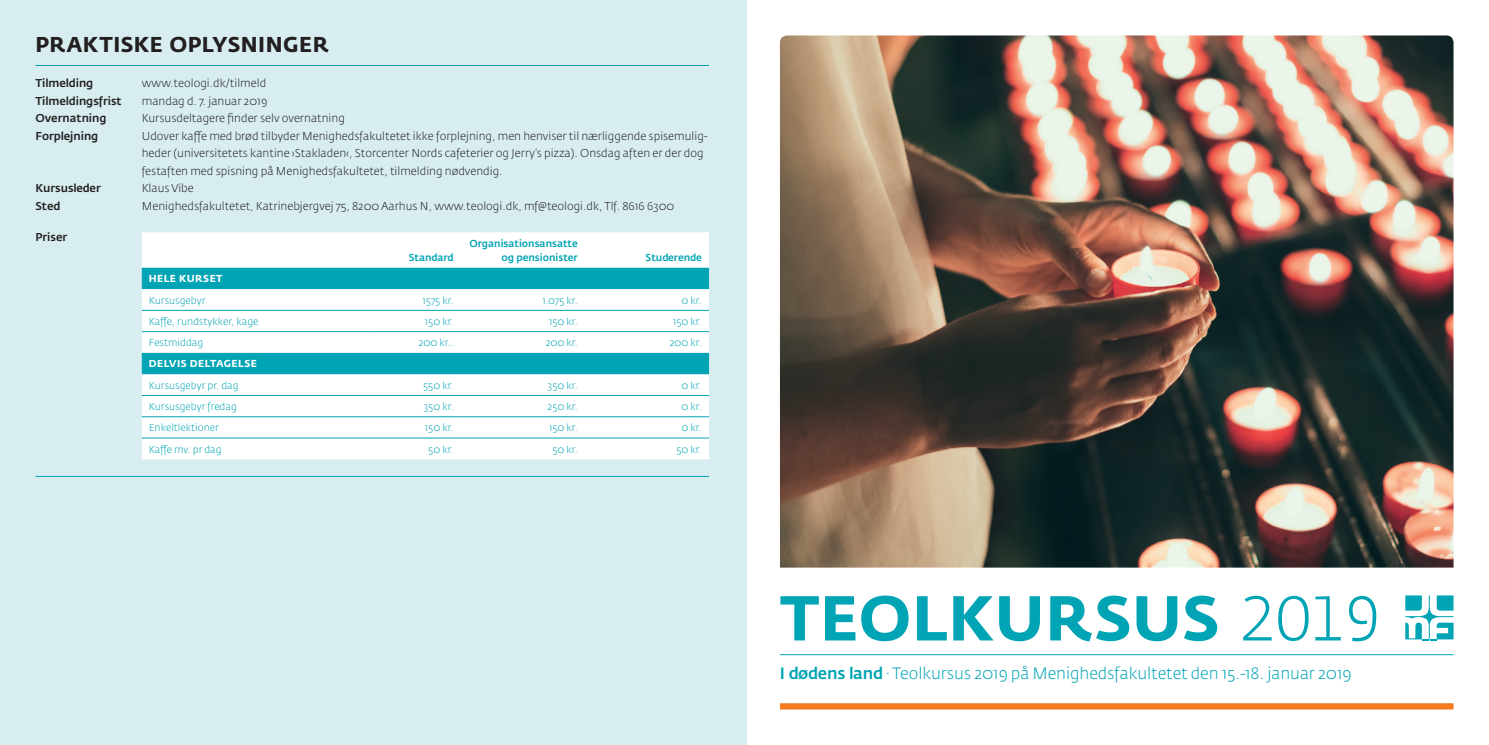
<style>
.page{position:relative;width:1489px;height:745px;background:#fff}
.page>*{position:absolute;margin:0;border:0;box-sizing:border-box;transform-origin:0 0}
.t1{font:700 62.5px "Fedra Sans Pro";letter-spacing:.005em;color:#00a4b4}
.t2{font:700 21.25px "Fedra Sans Pro";letter-spacing:.025em;color:#231f20}
.t3{font:300 16.25px "Fedra Sans Pro";letter-spacing:-.005em;color:#00a4b4}
.t4{font:300 11.25px/17.5px "Fedra Sans Pro";color:#231f20}
.t5{font:500 11.25px "Fedra Sans Pro";color:#231f20}
.t6{font:300 10px "Fedra Sans Pro";color:#00a4b4}
.t7{font:500 10px "Fedra Sans Pro";color:#00a4b4}
.t8{font:700 10px "Fedra Sans Pro";letter-spacing:.04em;color:#fff}
.s1{font-weight:300}
.s2{font-weight:500}
</style>
<div class="page">
<div style="left:0;top:0;width:746px;height:744px;background:#d7edf0"></div>
<div style="left:142px;top:232px;width:567px;height:227px;background:#fff"></div>
<svg style="left:142px;top:267px;width:567px;height:107px;background:#97d9e0"></svg>
<hr style="left:142px;top:310px;width:230px;height:1px;background:#00a4b4">
<hr style="left:372px;top:310px;width:89px;height:1px;background:#00a4b4">
<hr style="left:461px;top:310px;width:124px;height:1px;background:#00a4b4">
<hr style="left:585px;top:310px;width:124px;height:1px;background:#00a4b4">
<hr style="left:142px;top:331px;width:230px;height:1px;background:#00a4b4">
<hr style="left:372px;top:331px;width:89px;height:1px;background:#00a4b4">
<hr style="left:461px;top:331px;width:124px;height:1px;background:#00a4b4">
<hr style="left:585px;top:331px;width:124px;height:1px;background:#00a4b4">
<hr style="left:142px;top:395px;width:230px;height:1px;background:#00a4b4">
<hr style="left:372px;top:395px;width:89px;height:1px;background:#00a4b4">
<hr style="left:461px;top:395px;width:124px;height:1px;background:#00a4b4">
<hr style="left:585px;top:395px;width:124px;height:1px;background:#00a4b4">
<hr style="left:142px;top:416px;width:230px;height:1px;background:#00a4b4">
<hr style="left:372px;top:416px;width:89px;height:1px;background:#00a4b4">
<hr style="left:461px;top:416px;width:124px;height:1px;background:#00a4b4">
<hr style="left:585px;top:416px;width:124px;height:1px;background:#00a4b4">
<hr style="left:142px;top:437px;width:230px;height:1px;background:#00a4b4">
<hr style="left:372px;top:437px;width:89px;height:1px;background:#00a4b4">
<hr style="left:461px;top:437px;width:124px;height:1px;background:#00a4b4">
<hr style="left:585px;top:437px;width:124px;height:1px;background:#00a4b4">
<img style="left:780px;top:35px;width:673px;height:532px">
<svg style="left:1405px;top:595px;width:48px;height:45px"></svg>
<hr style="left:780px;top:654px;width:673px;height:1px;background:#00a4b4">
<svg style="left:780px;top:703px;width:673px;height:6px;background:#f47e2a"></svg>
<hr style="left:35px;top:65px;width:674px;height:1px;background:#00a4b4">
<hr style="left:35px;top:476px;width:674px;height:1px;background:#00a4b4">
<p class="t2" style="left:35px;top:31px;width:295px">PRAKTISKE OPLYSNINGER</p>
<p class="t5" style="left:35px;top:76px;width:59px">Tilmelding</p>
<p class="t4" style="left:142px;top:74px;width:126px">www.teologi.dk/tilmeld</p>
<p class="t5" style="left:35px;top:94px;width:88px">Tilmeldingsfrist</p>
<p class="t4" style="left:142px;top:92px;width:127px">mandag d. 7. januar 2019</p>
<p class="t5" style="left:35px;top:111px;width:73px">Overnatning</p>
<p class="t4" style="left:142px;top:109px;width:205px">Kursusdeltagere finder selv overnatning</p>
<p class="t5" style="left:35px;top:129px;width:64px">Forplejning</p>
<p class="t4" style="left:142px;top:127px;width:567px">Udover kaffe med brød tilbyder Menighedsfakultetet ikke forplejning, men henviser til nærliggende spisemulig&shy;heder (universitetets kantine ›Stakladen‹, Storcenter Nords cafeterier og Jerry’s pizza). Onsdag aften er der dog festaften med spisning på Menighedsfakultetet, tilmelding nødvendig.</p>
<p class="t5" style="left:35px;top:181px;width:67px">Kursusleder</p>
<p class="t4" style="left:142px;top:179px;width:54px">Klaus Vibe</p>
<p class="t5" style="left:35px;top:199px;width:27px">Sted</p>
<p class="t4" style="left:142px;top:197px;width:534px">Menighedsfakultetet, Katrinebjergvej 75, 8200 Aarhus N, www.teologi.dk, mf@teologi.dk, Tlf. 8616 6300</p>
<p class="t5" style="left:35px;top:230px;width:33px">Priser</p>
<p class="t7" style="left:409px;top:251px;width:47px">Standard</p>
<p class="t7" style="left:469px;top:237px;width:110px">Organisationsansatte</p>
<p class="t7" style="left:501px;top:251px;width:78px">og pensionister</p>
<p class="t7" style="left:645px;top:251px;width:58px">Studerende</p>
<p class="t8" style="left:149px;top:272px;width:75px">HELE KURSET</p>
<p class="t6" style="left:149px;top:293px;width:58px">Kursusgebyr</p>
<p class="t6" style="left:422px;top:293px;width:33px">1575 kr.</p>
<p class="t6" style="left:542px;top:293px;width:37px">1.075 kr.</p>
<p class="t6" style="left:681px;top:293px;width:22px">0 kr.</p>
<p class="t6" style="left:149px;top:315px;width:111px">Kaffe, rundstykker, kage</p>
<p class="t6" style="left:425px;top:315px;width:30px">150 kr.</p>
<p class="t6" style="left:549px;top:315px;width:30px">150 kr.</p>
<p class="t6" style="left:673px;top:315px;width:30px">150 kr.</p>
<p class="t6" style="left:149px;top:336px;width:56px">Festmiddag</p>
<p class="t6" style="left:418px;top:336px;width:37px">200 kr..</p>
<p class="t6" style="left:545px;top:336px;width:34px">200 kr.</p>
<p class="t6" style="left:670px;top:336px;width:34px">200 kr.</p>
<p class="t8" style="left:149px;top:357px;width:110px">DELVIS DELTAGELSE</p>
<p class="t6" style="left:149px;top:378px;width:91px">Kursusgebyr pr. dag</p>
<p class="t6" style="left:423px;top:378px;width:32px">550 kr.</p>
<p class="t6" style="left:547px;top:378px;width:32px">350 kr.</p>
<p class="t6" style="left:681px;top:378px;width:22px">0 kr.</p>
<p class="t6" style="left:149px;top:400px;width:89px">Kursusgebyr fredag</p>
<p class="t6" style="left:423px;top:400px;width:32px">350 kr.</p>
<p class="t6" style="left:547px;top:400px;width:32px">250 kr.</p>
<p class="t6" style="left:681px;top:400px;width:22px">0 kr.</p>
<p class="t6" style="left:149px;top:421px;width:71px">Enkeltlektioner</p>
<p class="t6" style="left:425px;top:421px;width:30px">150 kr.</p>
<p class="t6" style="left:549px;top:421px;width:30px">150 kr.</p>
<p class="t6" style="left:681px;top:421px;width:22px">0 kr.</p>
<p class="t6" style="left:149px;top:442px;width:74px">Kaffe mv. pr dag</p>
<p class="t6" style="left:428px;top:442px;width:27px">50 kr.</p>
<p class="t6" style="left:552px;top:442px;width:27px">50 kr.</p>
<p class="t6" style="left:676px;top:442px;width:27px">50 kr.</p>
<p class="t1" style="left:780px;top:579px;width:603px">TEOLKURSUS <span class="s1">2019</span></p>
<p class="t3" style="left:780px;top:663px;width:573px"><span class="s2">I dødens land</span> · Teolkursus 2019 på Menighedsfakultetet den 15.-18. januar 2019</p>
</div>
